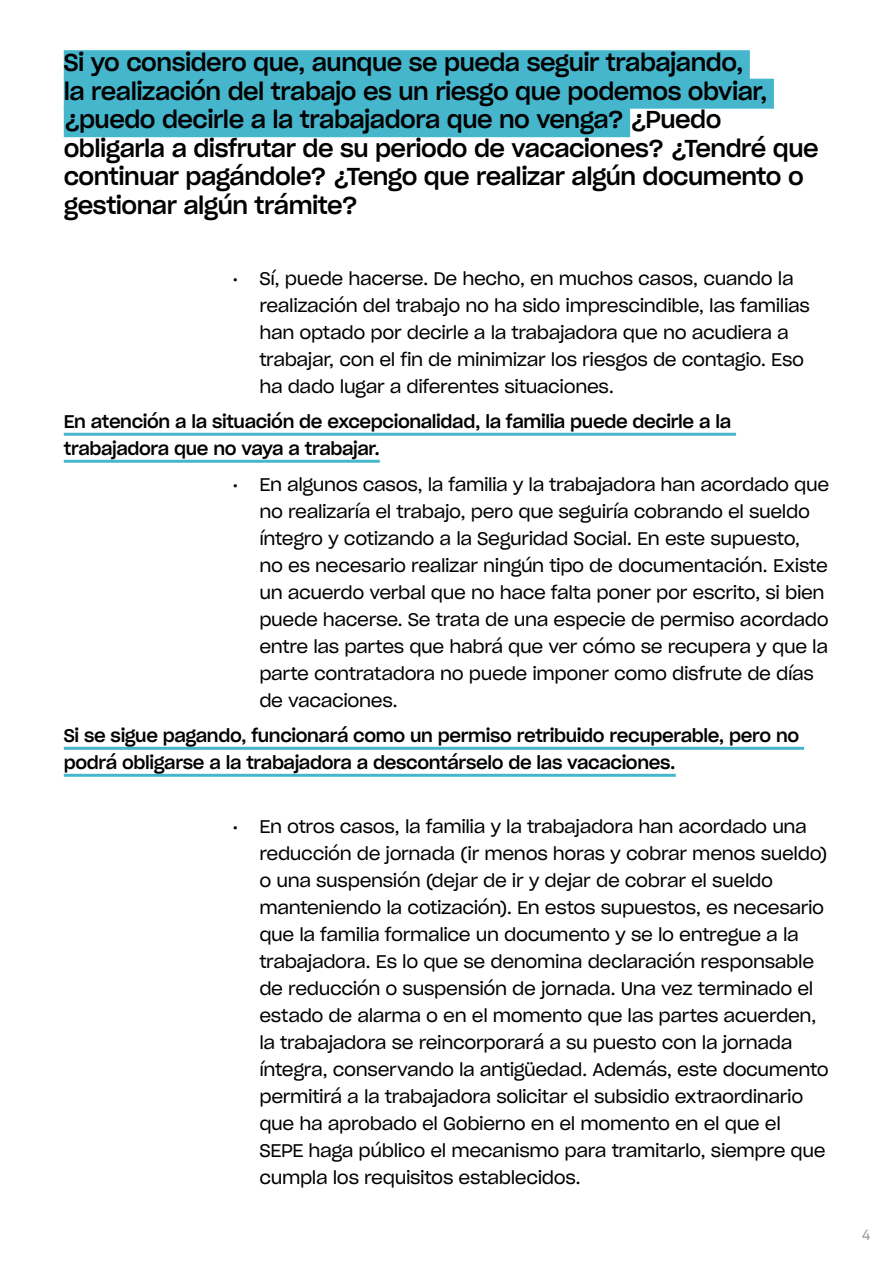
<style>
.page{position:relative;width:893px;height:1263px;background:#fff}
.page>*{position:absolute;margin:0;border:0;box-sizing:border-box;transform-origin:0 0}
.t1{font:24px/28.5px "Sharp Grotesk Medium 20";letter-spacing:-.02em;color:#000}
.t2{font:18px/27px "Sharp Grotesk Book 20";letter-spacing:-.02em;color:#000}
.t3{font:18px/27px "Sharp Grotesk Medium 20";letter-spacing:-.02em;color:#000}
.t4{font:15px "Akkurat";color:#999}
</style>
<div class="page">
<div style="left:64px;top:50px;width:686px;height:30px;background:#46b6cd"></div>
<div style="left:64px;top:79px;width:710px;height:30px;background:#46b6cd"></div>
<div style="left:64px;top:107px;width:566px;height:30px;background:#46b6cd"></div>
<hr style="left:64px;top:433px;width:672px;height:3px;background:#46b6cd">
<hr style="left:64px;top:460px;width:316px;height:3px;background:#46b6cd">
<hr style="left:64px;top:747px;width:740px;height:3px;background:#46b6cd">
<hr style="left:64px;top:774px;width:612px;height:3px;background:#46b6cd">
<p class="t1" style="left:64px;top:47px;width:756px">Si yo considero que, aunque se pueda seguir trabajando,<br>la realización del trabajo es un riesgo que podemos obviar, ¿puedo decirle a la trabajadora que no venga? ¿Puedo obligarla a disfrutar de su periodo de vacaciones? ¿Tendré que continuar pagándole? ¿Tengo que realizar algún documento o gestionar algún trámite?</p>
<p class="t2" style="left:259px;top:264px;width:552px;text-indent:-27px">• Sí, puede hacerse. De hecho, en muchos casos, cuando la realización del trabajo no ha sido imprescindible, las familias han optado por decirle a la trabajadora que no acudiera a trabajar, con el fin de minimizar los riesgos de contagio. Eso ha dado lugar a diferentes situaciones.</p>
<p class="t3" style="left:64px;top:407px;width:669px">En atención a la situación de excepcionalidad, la familia puede decirle a la trabajadora que no vaya a trabajar.</p>
<p class="t2" style="left:259px;top:470px;width:571px;text-indent:-27px">• En algunos casos, la familia y la trabajadora han acordado que no realizaría el trabajo, pero que seguiría cobrando el sueldo íntegro y cotizando a la Seguridad Social. En este supuesto,<br>no es necesario realizar ningún tipo de documentación. Existe un acuerdo verbal que no hace falta poner por escrito, si bien puede hacerse. Se trata de una especie de permiso acordado entre las partes que habrá que ver cómo se recupera y que la parte contratadora no puede imponer como disfrute de días de vacaciones.</p>
<p class="t3" style="left:64px;top:721px;width:737px">Si se sigue pagando, funcionará como un permiso retribuido recuperable, pero no podrá obligarse a la trabajadora a descontárselo de las vacaciones.</p>
<p class="t2" style="left:259px;top:812px;width:571px;text-indent:-27px">• En otros casos, la familia y la trabajadora han acordado una reducción de jornada (ir menos horas y cobrar menos sueldo) o una suspensión (dejar de ir y dejar de cobrar el sueldo manteniendo la cotización). En estos supuestos, es necesario que la familia formalice un documento y se lo entregue a la trabajadora. Es lo que se denomina declaración responsable de reducción o suspensión de jornada. Una vez terminado el estado de alarma o en el momento que las partes acuerden, la trabajadora se reincorporará a su puesto con la jornada íntegra, conservando la antigüedad. Además, este documento permitirá a la trabajadora solicitar el subsidio extraordinario que ha aprobado el Gobierno en el momento en el que el SEPE haga público el mecanismo para tramitarlo, siempre que cumpla los requisitos establecidos.</p>
<p class="t4" style="left:862px;top:1226px;width:10px">4</p>
</div>
